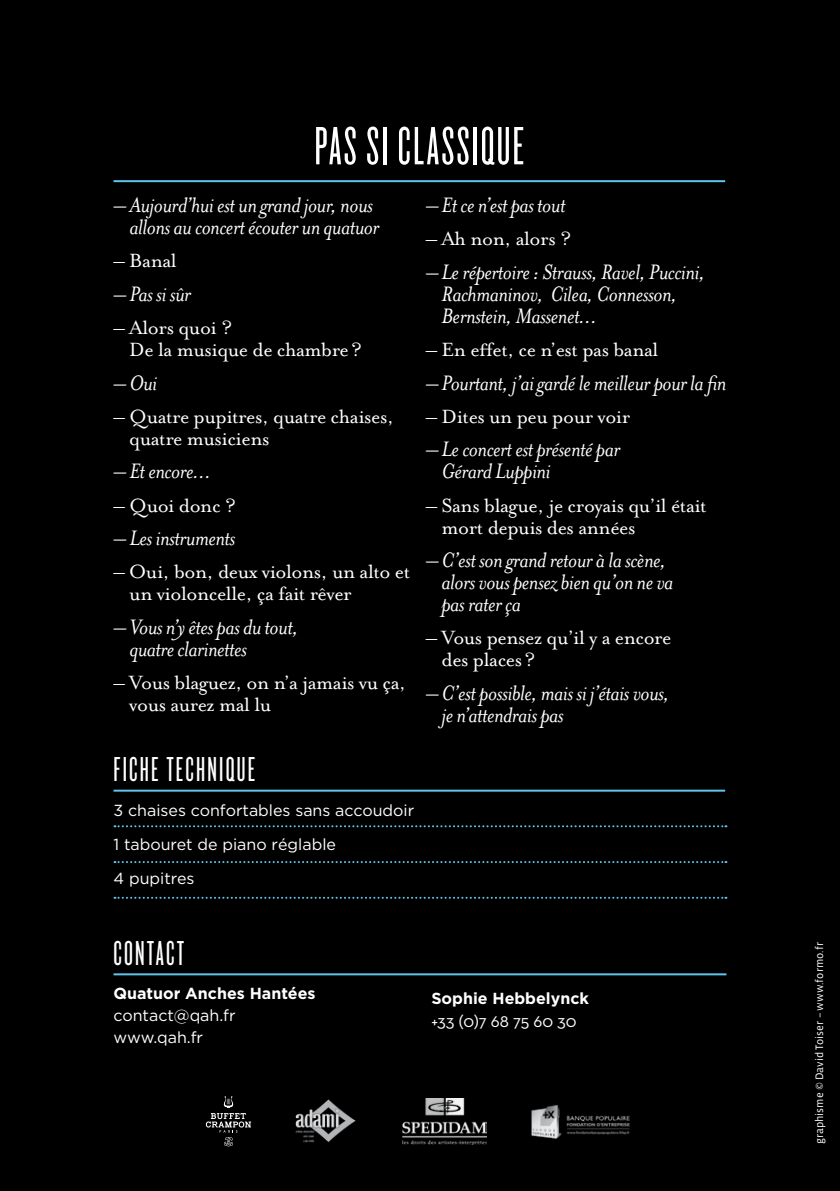
<style>
.page{position:relative;width:840px;height:1191px;background:#fff}
.page>*{position:absolute;margin:0;border:0;box-sizing:border-box;transform-origin:0 0}
.t1{font:56px "Knockout HTF26 Junior Flyweight";letter-spacing:.04em;color:#fff}
.t2{font:36px "Knockout HTF26 Junior Flyweight";letter-spacing:.06em;color:#fff}
.t3{font:italic 24px/22px "Mrs Eaves OT";letter-spacing:-.02em;color:#fff}
.t4{font:22px/22px "Mrs Eaves OT";letter-spacing:-.02em;color:#fff}
.t5{font:17.6px "Neutraface 2 Text";color:#fff}
.t6{font:16px/34px "Gotham HTF";color:#fff}
.t7{font:700 16px "Gotham HTF";color:#fff}
.t8{font:11px "Vista Sans OT";color:#fff}
</style>
<div class="page">
<div style="left:0;top:0;width:839px;height:1191px;background:#000"></div>
<svg style="left:114px;top:825px;width:612px;height:2px"></svg>
<svg style="left:114px;top:861px;width:612px;height:2px"></svg>
<svg style="left:114px;top:896px;width:612px;height:2px"></svg>
<hr style="left:113px;top:973px;width:613px;height:2px;background:#5ec5ed">
<hr style="left:113px;top:789px;width:611px;height:2px;background:#5ec5ed">
<hr style="left:113px;top:180px;width:611px;height:2px;background:#5ec5ed">
<svg style="left:206px;top:1096px;width:45px;height:50px;background:#212121"></svg>
<img style="left:291px;top:1096px;width:68px;height:48px">
<img style="left:402px;top:1098px;width:84px;height:46px">
<img style="left:526px;top:1098px;width:107px;height:46px">
<h1 class="t1" style="left:314px;top:119px;width:211px">PAS SI CLASSIQUE</h1>
<p class="t3" style="left:113px;top:194px;width:267px;text-align:right">– Aujourd’hui est un grand jour, nous allons au concert écouter un quatuor</p>
<p class="t4" style="left:113px;top:250px;width:65px">– Banal</p>
<p class="t3" style="left:113px;top:283px;width:79px">– Pas si sûr</p>
<p class="t4" style="left:129px;top:316px;width:234px;text-indent:-16px">– Alors quoi ?<br>De la musique de chambre?</p>
<p class="t3" style="left:113px;top:372px;width:45px">– Oui</p>
<p class="t4" style="left:129px;top:405px;width:266px;text-indent:-16px">– Quatre pupitres, quatre chaises, quatre musiciens</p>
<p class="t3" style="left:113px;top:460px;width:99px">– Et encore…</p>
<p class="t4" style="left:113px;top:494px;width:124px">– Quoi donc ?</p>
<p class="t3" style="left:113px;top:527px;width:123px">– Les instruments</p>
<p class="t4" style="left:129px;top:560px;width:282px;text-indent:-16px">– Oui, bon, deux violons, un alto et un violoncelle, ça fait rêver</p>
<p class="t3" style="left:129px;top:616px;width:170px;text-indent:-16px">– Vous n’y êtes pas du tout, quatre clarinettes</p>
<p class="t4" style="left:129px;top:671px;width:278px;text-indent:-16px">– Vous blaguez, on n’a jamais vu ça, vous aurez mal lu</p>
<h2 class="t2" style="left:113px;top:752px;width:143px">FICHE TECHNIQUE</h2>
<p class="t6" style="left:113px;top:793px;width:302px">3 chaises confortables sans accoudoir<br>1 tabouret de piano réglable<br>4 pupitres</p>
<p class="t3" style="left:425px;top:194px;width:141px">– Et ce n’est pas tout</p>
<p class="t4" style="left:425px;top:228px;width:147px">– Ah non, alors ?</p>
<p class="t3" style="left:441px;top:261px;width:265px;text-indent:-16px">– Le répertoire : Strauss, Ravel, Puccini,<br>Rachmaninov, Cilea, Connesson,<br>Bernstein, Massenet…</p>
<p class="t4" style="left:425px;top:338px;width:234px">– En effet, ce n’est pas banal</p>
<p class="t3" style="left:425px;top:372px;width:302px">– Pourtant, j’ai gardé le meilleur pourla fin</p>
<p class="t4" style="left:425px;top:405px;width:206px">– Dites un peu pour voir</p>
<p class="t3" style="left:441px;top:438px;width:180px;text-indent:-16px">– Le concert est présenté par<br>Gérard Luppini</p>
<p class="t4" style="left:441px;top:494px;width:267px;text-indent:-16px">– Sans blague, je croyais qu’il était mort depuis des années</p>
<p class="t3" style="left:441px;top:549px;width:233px;text-indent:-16px">– C’est son grand retour à la scène, alors vous pensez bien qu’on ne va pasrater ça</p>
<p class="t4" style="left:441px;top:626px;width:231px;text-indent:-16px">– Vous pensez qu’il y a encore des places?</p>
<p class="t3" style="left:441px;top:682px;width:229px;text-indent:-16px">– C’est possible, mais si j’étais vous, je n’attendrais pas</p>
<h2 class="t2" style="left:113px;top:935px;width:72px">CONTACT</h2>
<p class="t7" style="left:113px;top:984px;width:203px">Quatuor Anches Hantées</p>
<p class="t6" style="left:113px;top:1004px;width:123px;line-height:22px">contact@qah.fr www.qah.fr</p>
<p class="t7" style="left:431px;top:988px;width:159px">Sophie Hebbelynck</p>
<p class="t5" style="left:431px;top:1009px;width:147px">+33 (0)7 68 75 60 30</p>
<p class="t8" style="left:813px;top:1144px;width:203px;rotate:-90deg">graphisme © David Toiser – www.formo.fr</p>
</div>
